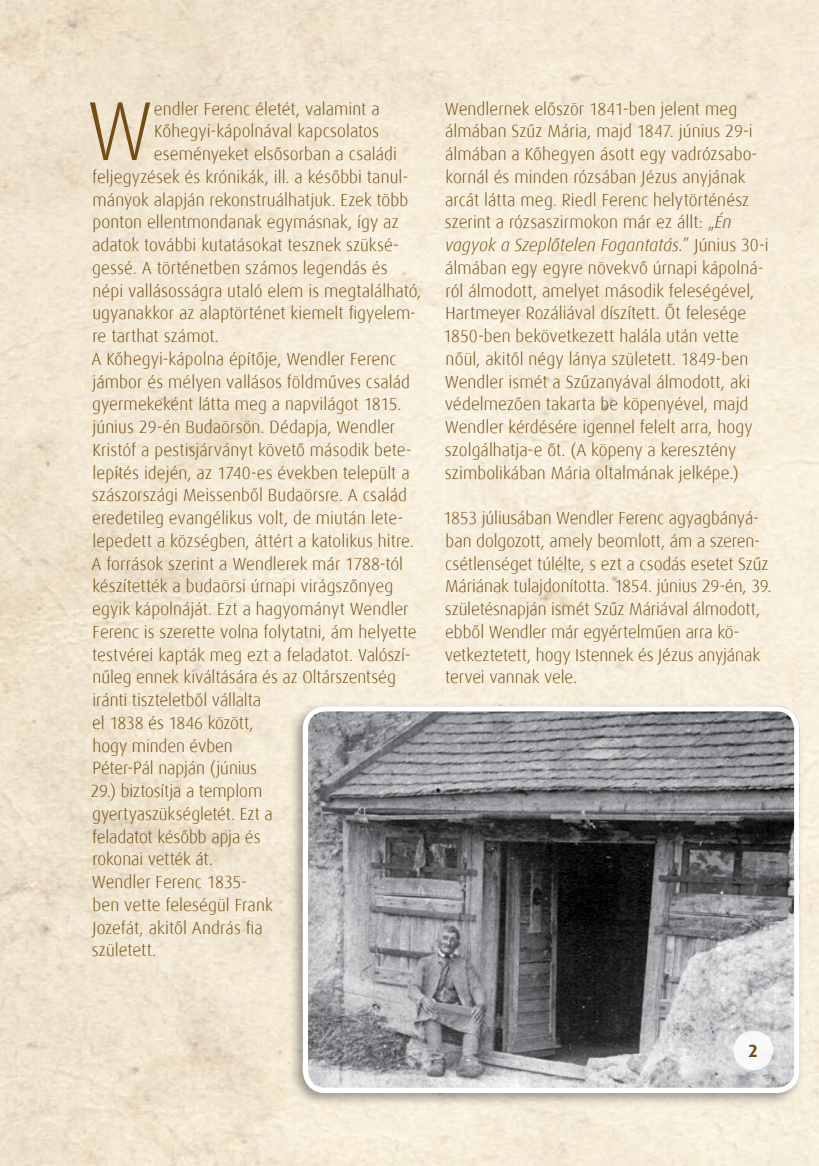
<style>
.page{position:relative;width:819px;height:1166px;background:#fff}
.page>*{position:absolute;margin:0;border:0;box-sizing:border-box;transform-origin:0 0}
.t1{font:83.65px "GP Dax Light";color:#734e15}
.t2{font:17.5px/22.8px "GP Dax Light";color:#734e15}
.t3{font:17.5px "GP Dax Bold";color:#734e15}
.s1{font-style:italic}
</style>
<div class="page">
<div style="left:288px;top:701px;width:515px;height:406px;background:#000;opacity:.35"></div>
<img style="left:303px;top:706px;width:496px;height:387px">
<div style="left:303px;top:706px;width:496px;height:387px;border:5px solid #fff;border-radius:20px"></div>
<div style="left:733px;top:1030px;width:40px;height:40px;background:#f8f8f8;border-radius:50%"></div>
<h1 class="t1" style="left:86px;top:85px;width:69px">W</h1>
<p class="t2" style="left:154px;top:97px;width:227px">endler Ferenc életét, valamint a</p>
<p class="t2" style="left:154px;top:120px;width:226px">Kőhegyi-kápolnával kapcsolatos</p>
<p class="t2" style="left:154px;top:143px;width:244px">eseményeket elsősorban a családi</p>
<p class="t2" style="left:92px;top:166px;width:317px">feljegyzések és krónikák, ill. a későbbi tanul-</p>
<p class="t2" style="left:93px;top:188px;width:317px">mányok alapján rekonstruálhatjuk. Ezek több</p>
<p class="t2" style="left:93px;top:211px;width:308px">ponton ellentmondanak egymásnak, így az</p>
<p class="t2" style="left:92px;top:234px;width:308px">adatok további kutatásokat tesznek szüksé-</p>
<p class="t2" style="left:92px;top:257px;width:297px">gessé. A történetben számos legendás és</p>
<p class="t2" style="left:93px;top:279px;width:330px">népi vallásosságra utaló elem is megtalálható,</p>
<p class="t2" style="left:92px;top:302px;width:325px">ugyanakkor az alaptörténet kiemelt figyelem-</p>
<p class="t2" style="left:93px;top:325px;width:128px">re tarthat számot.</p>
<p class="t2" style="left:91px;top:348px;width:306px">A Kőhegyi-kápolna építője, Wendler Ferenc</p>
<p class="t2" style="left:92px;top:370px;width:319px">jámbor és mélyen vallásos földműves család</p>
<p class="t2" style="left:92px;top:393px;width:310px">gyermekeként látta meg a napvilágot 1815.</p>
<p class="t2" style="left:92px;top:416px;width:304px">június 29-én Budaörsön. Dédapja, Wendler</p>
<p class="t2" style="left:92px;top:439px;width:321px">Kristóf a pestisjárványt követő második bete-</p>
<p class="t2" style="left:93px;top:461px;width:318px">lepítés idején, az 1740-es években települt a</p>
<p class="t2" style="left:92px;top:484px;width:316px">szászországi Meissenből Budaörsre. A család</p>
<p class="t2" style="left:92px;top:507px;width:312px">eredetileg evangélikus volt, de miután lete-</p>
<p class="t2" style="left:93px;top:530px;width:323px">lepedett a községben, áttért a katolikus hitre.</p>
<p class="t2" style="left:91px;top:552px;width:313px">A források szerint a Wendlerek már 1788-tól</p>
<p class="t2" style="left:92px;top:575px;width:302px">készítették a budaörsi úrnapi virágszőnyeg</p>
<p class="t2" style="left:92px;top:598px;width:318px">egyik kápolnáját. Ezt a hagyományt Wendler</p>
<p class="t2" style="left:92px;top:621px;width:326px">Ferenc is szerette volna folytatni, ám helyette</p>
<p class="t2" style="left:92px;top:643px;width:320px">testvérei kapták meg ezt a feladatot. Valószí-</p>
<p class="t2" style="left:92px;top:666px;width:305px">nűleg ennek kiváltására és az Oltárszentség</p>
<p class="t2" style="left:92px;top:689px;width:170px">iránti tiszteletből vállalta</p>
<p class="t2" style="left:92px;top:712px;width:163px">el 1838 és 1846 között,</p>
<p class="t2" style="left:93px;top:734px;width:142px">hogy minden évben</p>
<p class="t2" style="left:92px;top:757px;width:166px">Péter-Pál napján (június</p>
<p class="t2" style="left:91px;top:780px;width:173px">29.) biztosítja a templom</p>
<p class="t2" style="left:92px;top:803px;width:182px">gyertyaszükségletét. Ezt a</p>
<p class="t2" style="left:92px;top:825px;width:170px">feladatot később apja és</p>
<p class="t2" style="left:93px;top:848px;width:122px">rokonai vették át.</p>
<p class="t2" style="left:92px;top:871px;width:157px">Wendler Ferenc 1835-</p>
<p class="t2" style="left:93px;top:894px;width:182px">ben vette feleségül Frank</p>
<p class="t2" style="left:92px;top:916px;width:172px">Jozefát, akitől András fia</p>
<p class="t2" style="left:92px;top:939px;width:66px">született.</p>
<p class="t2" style="left:443px;top:97px;width:327px">Wendlernek először 1841-ben jelent meg álmában Szűz Mária, majd 1847. június 29-i álmában a Kőhegyen ásott egy vadrózsabo&shy;kornál és minden rózsában Jézus anyjának arcát látta meg. Riedl Ferenc helytörténész szerint a rózsaszirmokon már ez állt: „<span class="s1">Én vagyok a Szeplőtelen Fogantatás.</span>” Június 30-i álmában egy egyre növekvő úrnapi kápolná&shy;ról álmodott, amelyet második feleségével, Hartmeyer Rozáliával díszített. Őt felesége 1850-ben bekövetkezett halála után vette nőül, akitől négy lánya született. 1849-ben Wendler ismét a Szűzanyával álmodott, aki védelmezően takarta be köpenyével, majd Wendler kérdésére igennel felelt arra, hogy szolgálhatja-e őt. (A köpeny a keresztény szimbolikában Mária oltalmának jelképe.)</p>
<p class="t2" style="left:443px;top:507px;width:330px">1853 júliusában Wendler Ferenc agyagbányá&shy;ban dolgozott, amely beomlott, ám a szeren&shy;csétlenséget túlélte, s ezt a csodás esetet Szűz Máriának tulajdonította. 1854. június 29-én, 39. születésnapján ismét Szűz Máriával álmodott, ebből Wendler már egyértelműen arra kö&shy;vetkeztetett, hogy Istennek és Jézus anyjának tervei vannak vele.</p>
<p class="t3" style="left:748px;top:1041px;width:11px">2</p>
</div>
